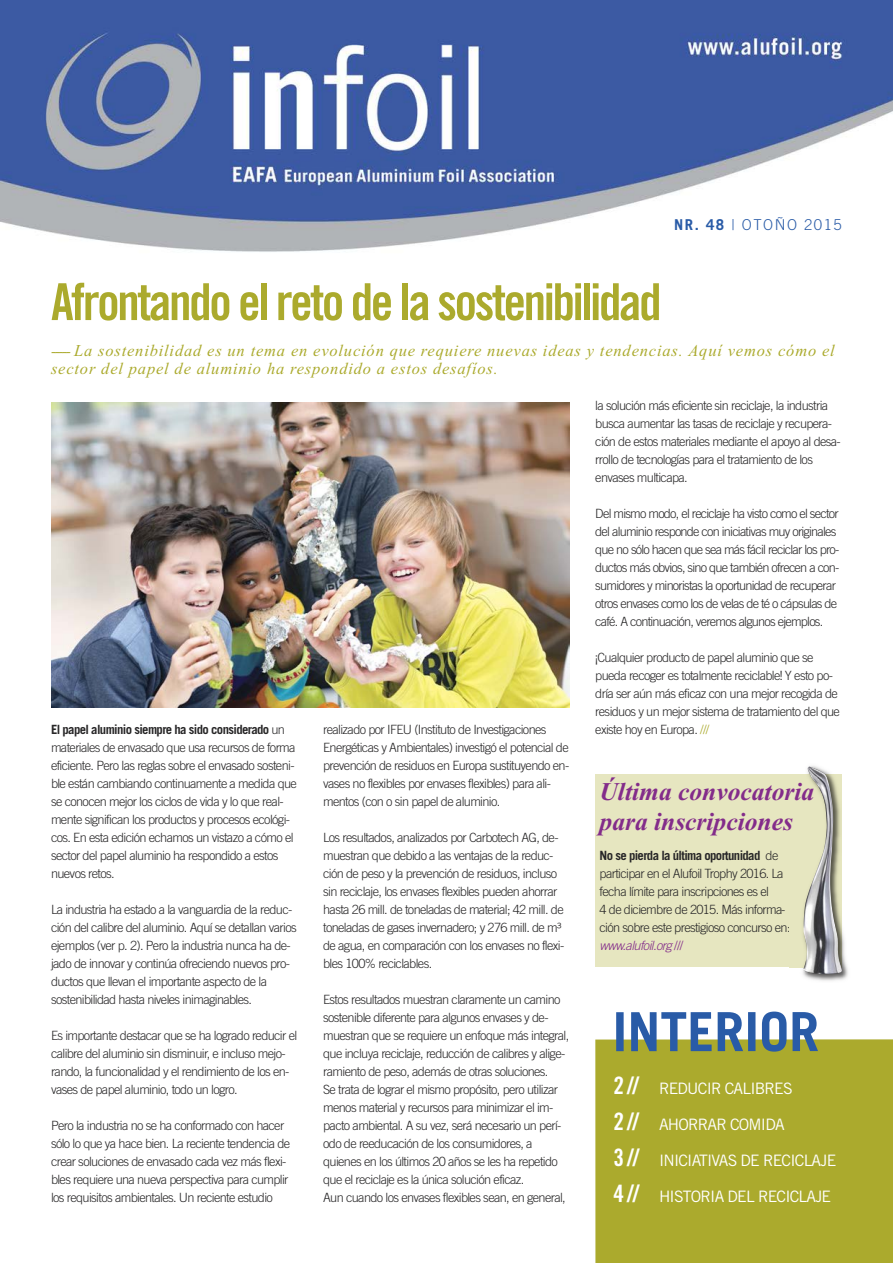
<style>
.page{position:relative;width:893px;height:1263px;background:#fff}
.page>*{position:absolute;margin:0;border:0;box-sizing:border-box;transform-origin:0 0}
.t1{font:700 54px "Trade Gothic";color:#295ba7}
.t2{font:51px "Trade Gothic Bold Cond Twenty";letter-spacing:-.05em;color:#abaa2d}
.t3{font:italic 700 25.5px/30px "Times New Roman";color:#832c8a}
.t4{font:24px/36px "Trade Gothic Bold Cond Twenty";color:#fff;text-align:justify}
.t5{font:italic 16.5px/18px "Times New Roman";letter-spacing:.05em;color:#abaa2d}
.t6{font:15.75px "Trade Gothic";letter-spacing:-.05em;color:#fff}
.t7{font:300 15px "Trade Gothic";letter-spacing:.1em;color:#295ba7}
.t8{font:300 12.75px/18px "Trade Gothic";letter-spacing:-.05em;color:#272627}
.s1{font-weight:700}
.s2{font-size:15.75px}
.s3{color:#abaa2d}
.s4{font-style:italic;color:#832c8a}
.s5{color:#832c8a}
</style>
<div class="page">
<div style="left:595px;top:775px;width:247px;height:192px;background:#e6e6c0"></div>
<img style="left:0;top:0;width:893px;height:252px">
<div style="left:595px;top:1039px;width:298px;height:224px;background:#abaa2d"></div>
<img style="left:790px;top:774px;width:58px;height:207px">
<img style="left:790px;top:775px;width:13px;height:192px">
<img style="left:803px;top:766px;width:39px;height:208px">
<img style="left:51px;top:402px;width:518px;height:306px">
<p class="t7" style="left:674px;top:219px;width:169px"><span class="s1">NR. 48</span> | OTOÑO 2015</p>
<h2 class="t2" style="left:51px;top:283px;width:612px">Afrontando el reto de la sostenibilidad</h2>
<p class="t5" style="left:51px;top:341px;width:785px"><span class="s2">-----</span> La sostenibilidad es un tema en evolución que requiere nuevas ideas y tendencias. Aquí vemos cómo el sector del papel de aluminio ha respondido a estos desafíos.</p>
<p class="t8" style="left:51px;top:722px;width:247px"><span class="s1">El papel aluminio siempre ha sido considerado</span> un materiales de envasado que usa recursos de forma eficiente. Pero las reglas sobre el envasado sosteni&shy;ble están cambiando continuamente a medida que se conocen mejor los ciclos de vida y lo que real&shy;mente significan los productos y procesos ecológi&shy;cos. En esta edición echamos un vistazo a cómo el sector del papel aluminio ha respondido a estos nuevos retos.</p>
<p class="t8" style="left:51px;top:902px;width:247px">La industria ha estado a la vanguardia de la reduc&shy;ción del calibre del aluminio. Aquí se detallan varios ejemplos (ver p. 2). Pero la industria nunca ha de&shy;jado de innovar y continúa ofreciendo nuevos pro&shy;ductos que llevan el importante aspecto de la sostenibilidad hasta niveles inimaginables.</p>
<p class="t8" style="left:51px;top:1028px;width:248px">Es importante destacar que se ha logrado reducir el calibre del aluminio sin disminuir, e incluso mejo&shy;rando, la funcionalidad y el rendimiento de los en&shy;vases de papel aluminio, todo un logro.</p>
<p class="t8" style="left:51px;top:1118px;width:241px">Pero la industria no se ha conformado con hacer sólo lo que ya hace bien. La reciente tendencia de crear soluciones de envasado cada vez más flexi&shy;bles requiere una nueva perspectiva para cumplir los requisitos ambientales. Un reciente estudio</p>
<p class="t8" style="left:323px;top:722px;width:248px">realizado por IFEU (Instituto de Investigaciones Energéticas y Ambientales) investigó el potencial de prevención de residuos en Europa sustituyendo en&shy;vases no flexibles por envases flexibles) para ali&shy;mentos (con o sin papel de aluminio.</p>
<p class="t8" style="left:323px;top:830px;width:243px">Los resultados, analizados por Carbotech AG, de&shy;muestran que debido a las ventajas de la reduc&shy;ción de peso y la prevención de residuos, incluso sin reciclaje, los envases flexibles pueden ahorrar hasta 26 mill. de toneladas de material; 42 mill. de toneladas de gases invernadero; y 276 mill. de m³ de agua, en comparación con los envases no flexi&shy;bles 100% reciclables.</p>
<p class="t8" style="left:323px;top:992px;width:248px">Estos resultados muestran claramente un camino sostenible diferente para algunos envases y de&shy;muestran que se requiere un enfoque más integral, que incluya reciclaje, reducción de calibres y alige&shy;ramiento de peso, además de otras soluciones.<br>Se trata de lograr el mismo propósito, pero utilizar menos material y recursos para minimizar el im&shy;pacto ambiental. A su vez, será necesario un perí&shy;odo de reeducación de los consumidores, a quienes en los últimos 20 años se les ha repetido que el reciclaje es la única solución eficaz.<br>Aun cuando los envases flexibles sean, en general,</p>
<p class="t8" style="left:595px;top:398px;width:247px">la solución más eficiente sin reciclaje, la industria busca aumentar las tasas de reciclaje y recupera&shy;ción de estos materiales mediante el apoyo al desa&shy;rrollo de tecnologías para el tratamiento de los envases multicapa.</p>
<p class="t8" style="left:595px;top:506px;width:246px">Del mismo modo, el reciclaje ha visto como el sector del aluminio responde con iniciativas muy originales que no sólo hacen que sea más fácil reciclar los pro&shy;ductos más obvios, sino que también ofrecen a con&shy;sumidores y minoristas la oportunidad de recuperar otros envases como los de velas de té o cápsulas de café. A continuación, veremos algunos ejemplos.</p>
<p class="t8" style="left:595px;top:650px;width:246px">¡Cualquier producto de papel aluminio que se pueda recoger es totalmente reciclable! Y esto po&shy;dría ser aún más eficaz con una mejor recogida de residuos y un mejor sistema de tratamiento del que existe hoy en Europa. <span class="s3">///</span></p>
<h3 class="t3" style="left:600px;top:776px;width:216px">Última convocatoria para inscripciones</h3>
<p class="t8" style="left:600px;top:848px;width:192px"><span class="s1">No se pierda la última oportunidad</span> de participar en el Alufoil Trophy 2016. La fecha límite para inscripciones es el<br>4 de diciembre de 2015. Más informa&shy;ción sobre este prestigioso concurso en: <span class="s4">www.alufoil.org</span> <span class="s5">///</span></p>
<h1 class="t1" style="left:612px;top:1012px;width:208px">INTERIOR</h1>
<p class="t6" style="left:659px;top:1083px;width:135px">REDUCIR CALIBRES</p>
<p class="t6" style="left:659px;top:1119px;width:127px">AHORRAR COMIDA</p>
<p class="t6" style="left:659px;top:1155px;width:179px">INICIATIVAS DE RECICLAJE</p>
<p class="t6" style="left:659px;top:1191px;width:174px">HISTORIA DEL RECICLAJE</p>
<h3 class="t4" style="left:614px;top:1070px;width:27px">2 // 2 // 3 // 4 //</h3>
</div>
